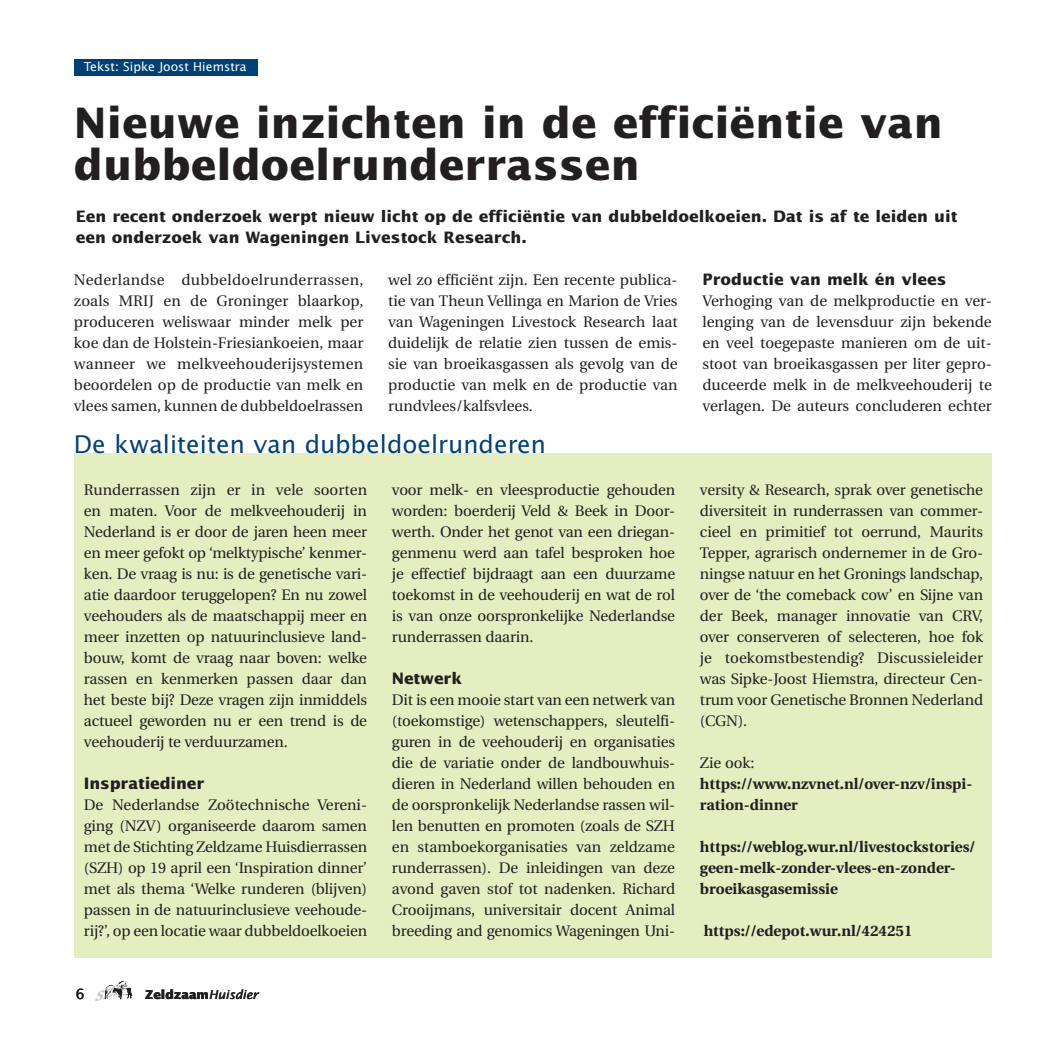
<style>
.page{position:relative;width:1041px;height:1041px;background:#fff}
.page>*{position:absolute;margin:0;border:0;box-sizing:border-box;transform-origin:0 0}
.t1{font:700 42px/42px "Lucida Sans";color:#231f20}
.t2{font:24.5px "Lucida Sans";color:#004175}
.t3{font:700 15.75px/21px "Lucida Sans";color:#231f20}
.t4{font:15.22px/21px "Utopia";letter-spacing:-.01em;color:#231f20;text-align:justify}
.t5{font:700 15.22px/21px "Utopia";color:#231f20}
.t6{font:14px "Lucida Sans";color:#231f20}
.t7{font:12.25px "Lucida Sans";color:#fff}
.t8{font:700 12.25px "Lucida Sans";color:#231f20}
.s1{font-weight:400;font-style:italic}
</style>
<div class="page">
<svg style="left:96px;top:981px;width:36px;height:20px"></svg>
<div style="left:74px;top:59px;width:183px;height:16px;background:#004175"></div>
<div style="left:74px;top:453px;width:918px;height:504px;background:#e4eec1"></div>
<p class="t7" style="left:84px;top:59px;width:164px">Tekst: Sipke Joost Hiemstra</p>
<h1 class="t1" style="left:74px;top:101px;width:870px">Nieuwe inzichten in de efficiëntie van dubbeldoelrunderrassen</h1>
<p class="t3" style="left:76px;top:206px;width:883px">Een recent onderzoek werpt nieuw licht op de efficiëntie van dubbeldoelkoeien. Dat is af te leiden uit een onderzoek van Wageningen Livestock Research.</p>
<p class="t4" style="left:74px;top:270px;width:291px">Nederlandse dubbeldoelrunderrassen, zoals MRIJ en de Groninger blaarkop, produceren weliswaar minder melk per koe dan de Holstein-Friesiankoeien, maar wanneer we melkveehouderijsystemen beoordelen op de productie van melk en vlees samen, kunnen de dubbeldoelrassen</p>
<p class="t4" style="left:388px;top:270px;width:291px">wel zo efficiënt zijn. Een recente publica&shy;tie van Theun Vellinga en Marion de Vries van Wageningen Livestock Research laat duidelijk de relatie zien tussen de emis&shy;sie van broeikasgassen als gevolg van de productie van melk en de productie van rundvlees/kalfsvlees.</p>
<h2 class="t2" style="left:74px;top:429px;width:474px">De kwaliteiten van dubbeldoelrunderen</h2>
<p class="t4" style="left:84px;top:480px;width:285px">Runderrassen zijn er in vele soorten en maten. Voor de melkveehouderij in Nederland is er door de jaren heen meer en meer gefokt op ‘melktypische’ kenmer&shy;ken. De vraag is nu: is de genetische vari&shy;atie daardoor teruggelopen? En nu zowel veehouders als de maatschappij meer en meer inzetten op natuurinclusieve land&shy;bouw, komt de vraag naar boven: welke rassen en kenmerken passen daar dan het beste bij? Deze vragen zijn inmiddels actueel geworden nu er een trend is de veehouderij te verduurzamen.</p>
<p class="t3" style="left:84px;top:773px;width:122px">Inspratiediner</p>
<p class="t4" style="left:84px;top:795px;width:285px">De Nederlandse Zoötechnische Vereni&shy;ging (NZV) organiseerde daarom samen met de Stichting Zeldzame Huisdierrassen (SZH) op 19 april een ‘Inspiration dinner’ met als thema ‘Welke runderen (blijven) passen in de natuurinclusieve veehoude&shy;rij?’, op een locatie waar dubbeldoelkoeien</p>
<p class="t4" style="left:392px;top:480px;width:285px">voor melk- en vleesproductie gehouden worden: boerderij Veld &amp; Beek in Door&shy;werth. Onder het genot van een driegan&shy;genmenu werd aan tafel besproken hoe je effectief bijdraagt aan een duurzame toekomst in de veehouderij en wat de rol is van onze oorspronkelijke Nederlandse runderrassen daarin.</p>
<p class="t3" style="left:392px;top:668px;width:72px">Netwerk</p>
<p class="t4" style="left:392px;top:690px;width:285px">Dit is een mooie start van een netwerk van (toekomstige) wetenschappers, sleutelfi&shy;guren in de veehouderij en organisaties die de variatie onder de landbouwhuis&shy;dieren in Nederland willen behouden en de oorspronkelijk Nederlandse rassen wil&shy;len benutten en promoten (zoals de SZH en stamboekorganisaties van zeldzame runderrassen). De inleidingen van deze avond gaven stof tot nadenken. Richard Crooijmans, universitair docent Animal breeding and genomics Wageningen Uni-</p>
<p class="t6" style="left:76px;top:986px;width:10px">6</p>
<p class="t8" style="left:145px;top:987px;width:115px">Zeldzaam<span class="s1">Huisdier</span></p>
<p class="t3" style="left:702px;top:269px;width:246px">Productie van melk én vlees</p>
<p class="t4" style="left:702px;top:291px;width:291px">Verhoging van de melkproductie en ver&shy;lenging van de levensduur zijn bekende en veel toegepaste manieren om de uit&shy;stoot van broeikasgassen per liter gepro&shy;duceerde melk in de melkveehouderij te verlagen. De auteurs concluderen echter</p>
<p class="t4" style="left:700px;top:480px;width:285px">versity &amp; Research, sprak over genetische diversiteit in runderrassen van commer&shy;cieel en primitief tot oerrund, Maurits Tepper, agrarisch ondernemer in de Gro&shy;ningse natuur en het Gronings landschap, over de ‘the comeback cow’ en Sijne van der Beek, manager innovatie van CRV, over conserveren of selecteren, hoe fok je toekomstbestendig? Discussieleider was Sipke-Joost Hiemstra, directeur Cen&shy;trum voor Genetische Bronnen Nederland (CGN).</p>
<p class="t4" style="left:700px;top:753px;width:56px">Zie ook:</p>
<p class="t5" style="left:700px;top:774px;width:274px">https://www.nzvnet.nl/over-nzv/inspi&shy;ration-dinner</p>
<p class="t5" style="left:700px;top:837px;width:277px">https://weblog.wur.nl/livestockstories/ geen-melk-zonder-vlees-en-zonder&shy;broeikasgasemissie</p>
<p class="t5" style="left:704px;top:921px;width:210px">https://edepot.wur.nl/424251</p>
</div>
